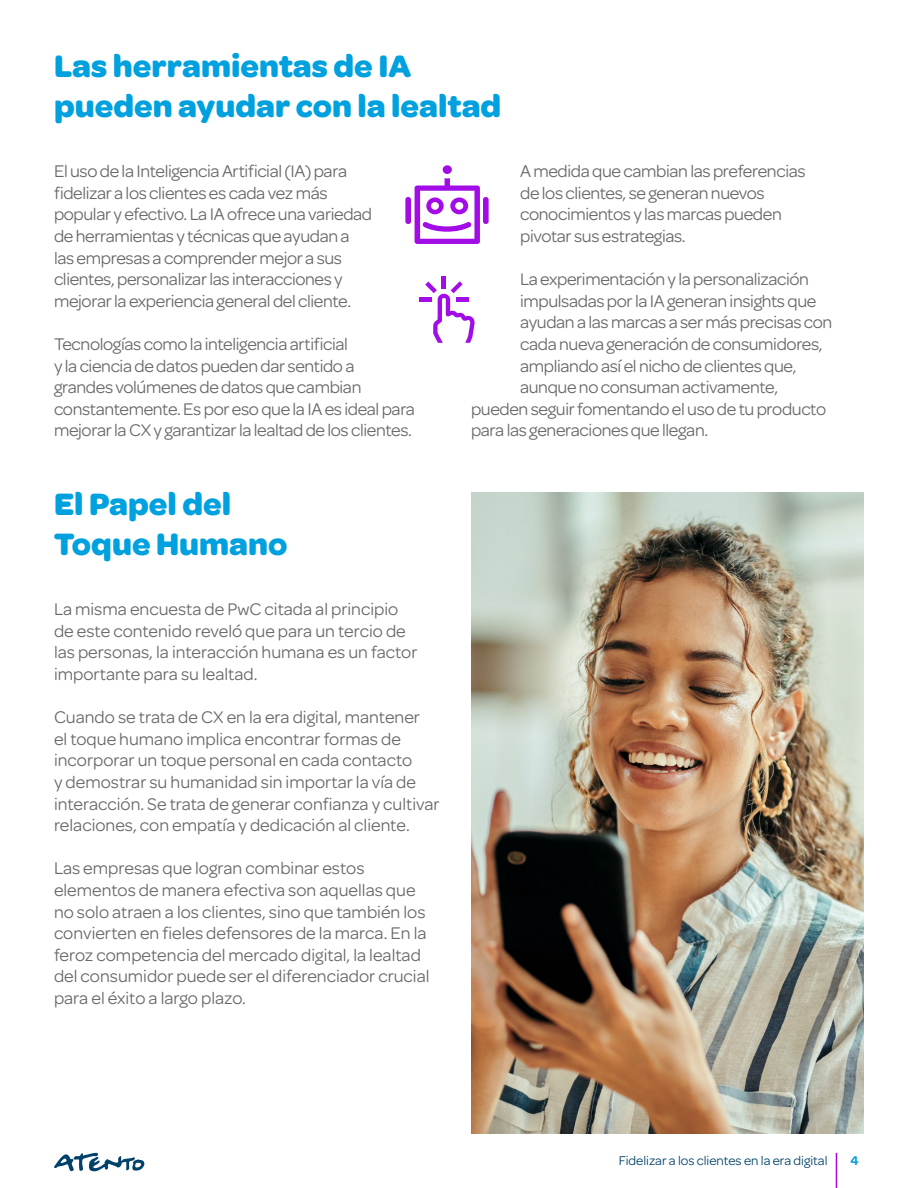
<style>
.page{position:relative;width:918px;height:1188px;background:#fff}
.page>*{position:absolute;margin:0;border:0;box-sizing:border-box;transform-origin:0 0}
.t1{font:700 33px/39.6px "Omnes";color:#00a1de}
.t2{font:18px/21.6px "Omnes";letter-spacing:-.02em;color:#686868}
.t3{font:18px/21.6px "Omnes";color:#686868}
.t4{font:13.5px "Omnes";color:#01426a}
.t5{font:600 13.5px "Omnes";color:#00a1de}
</style>
<div class="page">
<svg style="left:54px;top:1153px;width:91px;height:19px"></svg>
<hr style="left:836px;top:1153px;width:1px;height:35px;background:#a20ce6">
<img style="left:471px;top:492px;width:393px;height:642px">
<svg style="left:415px;top:178px;width:65px;height:66px"></svg>
<div style="left:405px;top:197px;width:6px;height:27px;background:#a20ce6;border-radius:3px"></div>
<div style="left:483px;top:197px;width:6px;height:27px;background:#a20ce6;border-radius:3px"></div>
<div style="left:443px;top:165px;width:9px;height:9px;background:#a20ce6;border-radius:50%"></div>
<hr style="left:419px;top:297px;width:13px;height:4px;background:#a20ce6">
<svg style="left:425px;top:281px;width:50px;height:62px"></svg>
<hr style="left:442px;top:276px;width:4px;height:12px;background:#a20ce6">
<h1 class="t1" style="left:54px;top:45px;width:449px">Las herramientas de IA pueden ayudar con la lealtad</h1>
<p class="t2" style="left:54px;top:159px;width:320px">El uso de la Inteligencia Artificial (IA) para fidelizar a los clientes es cada vez más popular y efectivo. La IA ofrece una variedad de herramientas y técnicas que ayudan a las empresas a comprender mejor a sus clientes, personalizar las interacciones y mejorar la experiencia general del cliente.</p>
<p class="t2" style="left:54px;top:332px;width:363px">Tecnologías como la inteligencia artificial<br>y la ciencia de datos pueden dar sentido a grandes volúmenes de datos que cambian constantemente. Es por eso que la IA es ideal para mejorar la CX y garantizar la lealtad de los clientes.</p>
<h1 class="t1" style="left:54px;top:483px;width:235px">El Papel del<br>Toque Humano</h1>
<p class="t3" style="left:54px;top:597px;width:365px">La misma encuesta de PwC citada al principio de este contenido reveló que para un tercio de las personas, la interacción humana es un factor importante para su lealtad.</p>
<p class="t3" style="left:54px;top:705px;width:387px">Cuando se trata de CX en la era digital, mantener<br>el toque humano implica encontrar formas de incorporar un toque personal en cada contacto<br>y demostrar su humanidad sin importar la vía de interacción. Se trata de generar confianza y cultivar relaciones, con empatía y dedicación al cliente.</p>
<p class="t3" style="left:54px;top:857px;width:377px">Las empresas que logran combinar estos elementos de manera efectiva son aquellas que no solo atraen a los clientes, sino que también los convierten en fieles defensores de la marca. En la feroz competencia del mercado digital, la lealtad del consumidor puede ser el diferenciador crucial para el éxito a largo plazo.</p>
<p class="t2" style="left:520px;top:159px;width:287px">A medida que cambian las preferencias de los clientes, se generan nuevos conocimientos y las marcas pueden pivotar sus estrategias.</p>
<p class="t2" style="left:520px;top:267px;width:290px">La experimentación y la personalización</p>
<p class="t2" style="left:520px;top:289px;width:298px">impulsadas por la IA generan insights que</p>
<p class="t2" style="left:520px;top:311px;width:314px">ayudan a las marcas a ser más precisas con</p>
<p class="t2" style="left:520px;top:332px;width:304px">cada nueva generación de consumidores,</p>
<p class="t2" style="left:520px;top:354px;width:278px">ampliando así el nicho de clientes que,</p>
<p class="t2" style="left:520px;top:375px;width:260px">aunque no consuman activamente,</p>
<p class="t2" style="left:471px;top:397px;width:357px">pueden seguir fomentando el uso de tu producto</p>
<p class="t2" style="left:471px;top:419px;width:239px">para las generaciones que llegan.</p>
<p class="t4" style="left:619px;top:1152px;width:210px">Fidelizar a los clientes en la era digital</p>
<p class="t5" style="left:850px;top:1151px;width:10px">4</p>
</div>
